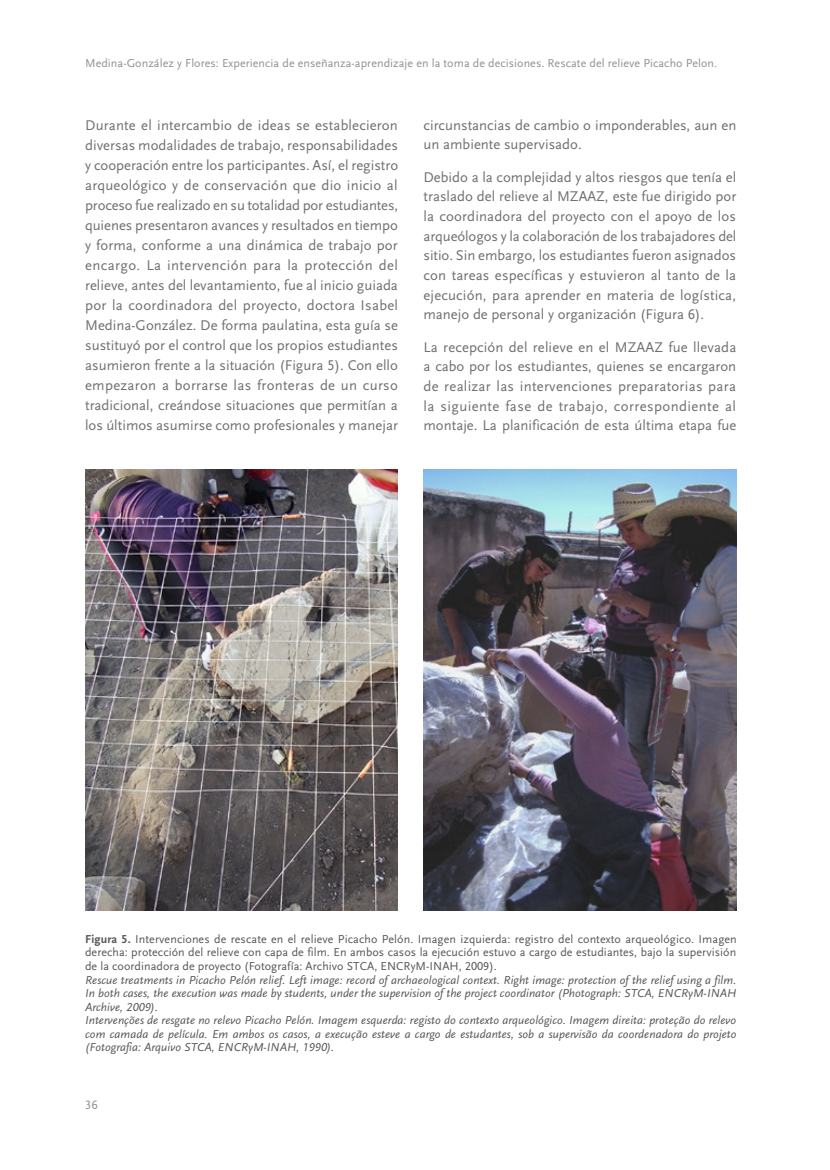
<style>
.page{position:relative;width:830px;height:1170px;background:#fff}
.page>*{position:absolute;margin:0;border:0;box-sizing:border-box;transform-origin:0 0}
.t1{font:14.7px/20px "Scala Sans Regular LF";color:#70706f;text-align:justify}
.t2{font:12.75px "Scala Sans Regular LF";color:#939292}
.t3{font:12px/13.5px "Scala Sans Regular LF Italic";letter-spacing:.005em;color:#575756}
.t4{font:12px/13.5px "Scala Sans Regular LF";letter-spacing:.005em;color:#575756;text-align:justify}
.t5{font:12px "Scala Sans Regular LF";letter-spacing:.005em;color:#939292}
.s1{font-family:"Scala Sans Bold LF"}
</style>
<div class="page">
<img style="left:85px;top:469px;width:313px;height:441px">
<img style="left:423px;top:469px;width:313px;height:441px">
<p class="t5" style="left:85px;top:57px;width:633px">Medina-González y Flores: Experiencia de enseñanza-aprendizaje en la toma de decisiones. Rescate del relieve Picacho Pelon.</p>
<p class="t1" style="left:85px;top:115px;width:314px">Durante el intercambio de ideas se establecieron diversas modalidades de trabajo, responsabilidades y cooperación entre los participantes. Así, el registro arqueológico y de conservación que dio inicio al proceso fue realizado en su totalidad por estudiantes, quienes presentaron avances y resultados en tiempo y forma, conforme a una dinámica de trabajo por encargo. La intervención para la protección del relieve, antes del levantamiento, fue al inicio guiada por la coordinadora del proyecto, doctora Isabel Medina-González. De forma paulatina, esta guía se sustituyó por el control que los propios estudiantes asumieron frente a la situación (Figura 5). Con ello empezaron a borrarse las fronteras de un curso tradicional, creándose situaciones que permitían a los últimos asumirse como profesionales y manejar</p>
<p class="t1" style="left:423px;top:115px;width:314px">circunstancias de cambio o imponderables, aun en un ambiente supervisado.</p>
<p class="t1" style="left:423px;top:167px;width:314px">Debido a la complejidad y altos riesgos que tenía el traslado del relieve al MZAAZ, este fue dirigido por la coordinadora del proyecto con el apoyo de los arqueólogos y la colaboración de los trabajadores del sitio. Sin embargo, los estudiantes fueron asignados con tareas específicas y estuvieron al tanto de la ejecución, para aprender en materia de logística, manejo de personal y organización (Figura 6).</p>
<p class="t1" style="left:423px;top:337px;width:314px">La recepción del relieve en el MZAAZ fue llevada a cabo por los estudiantes, quienes se encargaron de realizar las intervenciones preparatorias para la siguiente fase de trabajo, correspondiente al montaje. La planificación de esta última etapa fue</p>
<p class="t4" style="left:85px;top:932px;width:653px"><span class="s1">Figura 5.</span> Intervenciones de rescate en el relieve Picacho Pelón. Imagen izquierda: registro del contexto arqueológico. Imagen derecha: protección del relieve con capa de film. En ambos casos la ejecución estuvo a cargo de estudiantes, bajo la supervisión de la coordinadora de proyecto (Fotografía: Archivo STCA, ENCRyM-INAH, 2009).</p>
<p class="t3" style="left:85px;top:972px;width:652px">Rescue treatments in Picacho Pelón relief. Left image: record of archaeological context. Right image: protection of the relief using a film.<br>In both cases, the execution was made by students, under the supervision of the project coordinator (Photograph: STCA, ENCRyM-INAH Archive, 2009).<br>Intervenções de resgate no relevo Picacho Pelón. Imagem esquerda: registo do contexto arqueológico. Imagem direita: proteção do relevo com camada de película. Em ambos os casos, a execução esteve a cargo de estudantes, sob a supervisão da coordenadora do projeto (Fotografia: Arquivo STCA, ENCRyM-INAH, 1990).</p>
<p class="t2" style="left:85px;top:1097px;width:14px">36</p>
</div>
